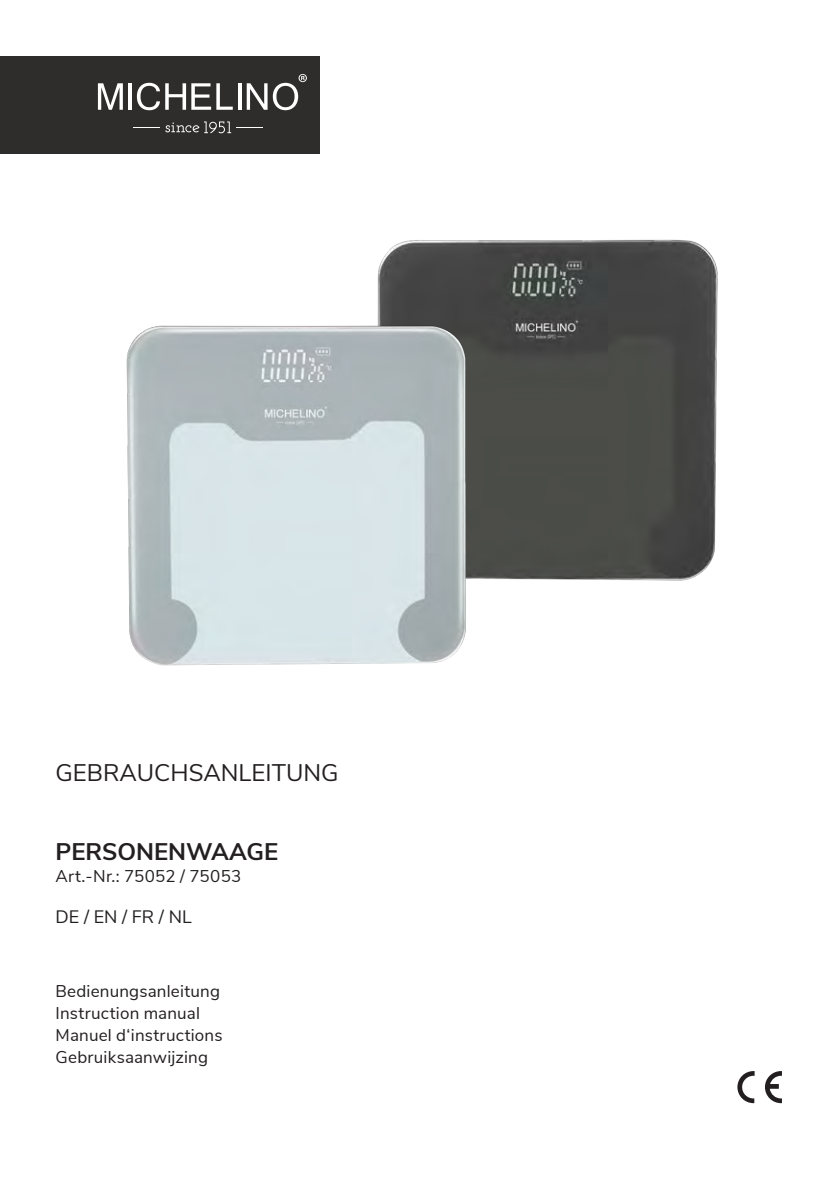
<style>
.page{position:relative;width:840px;height:1193px;background:#fff}
.page>*{position:absolute;margin:0;border:0;box-sizing:border-box;transform-origin:0 0}
.t1{font:24px "Nunito Sans";color:#231f20}
.t2{font:700 24px "Nunito Sans";color:#231f20}
.t3{font:18px "Nunito Sans";color:#231f20}
.t4{font:17px/22px "Nunito Sans";letter-spacing:.01em;color:#231f20}
</style>
<div class="page">
<img style="left:377px;top:239px;width:341px;height:342px">
<svg style="left:737px;top:1071px;width:17px;height:32px"></svg>
<svg style="left:765px;top:1071px;width:16px;height:32px"></svg>
<div style="left:0;top:57px;width:319px;height:97px;background:#2f2c2c"></div>
<svg style="left:98px;top:83px;width:25px;height:27px"></svg>
<hr style="left:128px;top:83px;width:4px;height:27px;background:#fff">
<svg style="left:137px;top:83px;width:96px;height:27px"></svg>
<hr style="left:238px;top:83px;width:3px;height:27px;background:#fff">
<svg style="left:246px;top:83px;width:21px;height:27px"></svg>
<svg style="left:134px;top:121px;width:128px;height:12px"></svg>
<svg style="left:273px;top:74px;width:34px;height:36px"></svg>
<img style="left:126px;top:307px;width:358px;height:359px">
<h1 class="t1" style="left:55px;top:755px;width:284px">GEBRAUCHSANLEITUNG</h1>
<h1 class="t2" style="left:55px;top:834px;width:224px">PERSONENWAAGE</h1>
<p class="t4" style="left:55px;top:864px;width:187px">Art.-Nr.: 75052 / 75053</p>
<p class="t3" style="left:55px;top:904px;width:138px">DE / EN / FR / NL</p>
<p class="t4" style="left:55px;top:979px;width:168px">Bedienungsanleitung<br>Instruction manual<br>Manuel d‘instructions<br>Gebruiksaanwijzing</p>
</div>
